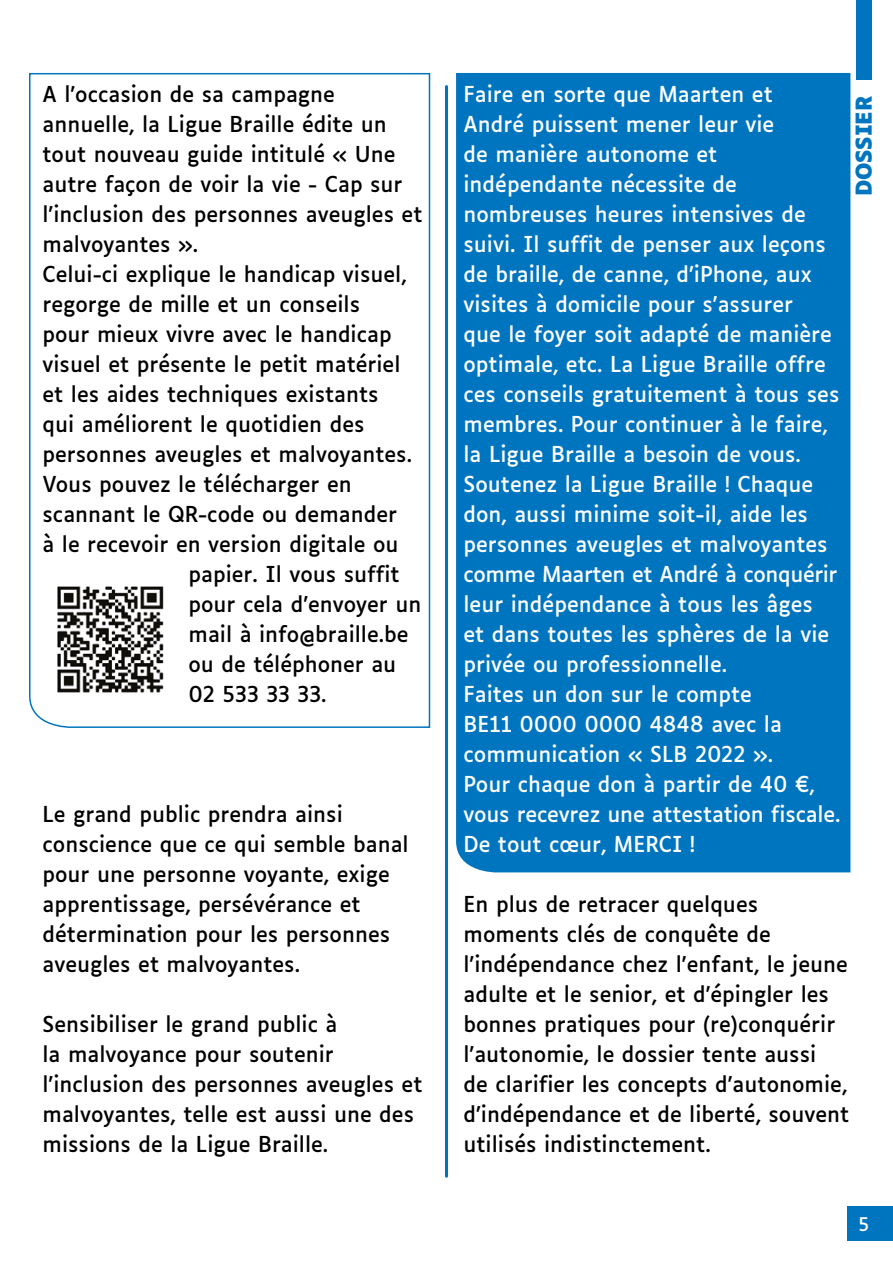
<style>
.page{position:relative;width:893px;height:1263px;background:#fff}
.page>*{position:absolute;margin:0;border:0;box-sizing:border-box;transform-origin:0 0}
.t1{font:21px/30px "Luciole";color:#000}
.t2{font:21px/30px "Luciole";color:#fff}
.t3{font:700 21px "Luciole";color:#0075bf}
.t4{font:18px "Luciole";color:#fff}
</style>
<div class="page">
<hr style="left:0;top:0;width:1px;height:1263px;background:#0075bf">
<svg style="left:0;top:433px;width:1px;height:830px"></svg>
<hr style="left:445px;top:87px;width:3px;height:1089px;background:#0075bf">
<div style="left:856px;top:0;width:16px;height:80px;background:#0075bf"></div>
<div style="left:847px;top:1207px;width:46px;height:34px;background:#0075bf"></div>
<svg style="left:29px;top:72px;width:402px;height:656px"></svg>
<img style="left:45px;top:577px;width:133px;height:125px">
<div style="left:456px;top:73px;width:394px;height:799px;background:#0075bf"></div>
<p class="t1" style="left:43px;top:77px;width:381px">A l’occasion de sa campagne annuelle, la Ligue Braille édite un tout nouveau guide intitulé « Une autre façon de voir la vie - Cap sur l’inclusion des personnes aveugles et malvoyantes ».<br>Celui-ci explique le handicap visuel, regorge de mille et un conseils<br>pour mieux vivre avec le handicap visuel et présente le petit matériel et les aides techniques existants<br>qui améliorent le quotidien des personnes aveugles et malvoyantes.<br>Vous pouvez le télécharger en scannant le QR-code ou demander<br>à le recevoir en version digitale ou</p>
<p class="t1" style="left:189px;top:557px;width:213px">papier. Il vous suffit</p>
<p class="t1" style="left:189px;top:587px;width:234px">pour cela d’envoyer un mail à info@braille.be ou de téléphoner au<br>02 533 33 33.</p>
<p class="t1" style="left:43px;top:797px;width:368px">Le grand public prendra ainsi conscience que ce qui semble banal pour une personne voyante, exige apprentissage, persévérance et détermination pour les personnes aveugles et malvoyantes.</p>
<p class="t1" style="left:43px;top:1007px;width:381px">Sensibiliser le grand public à<br>la malvoyance pour soutenir l’inclusion des personnes aveugles et malvoyantes, telle est aussi une des missions de la Ligue Braille.</p>
<p class="t2" style="left:463px;top:77px;width:378px">Faire en sorte que Maarten et<br>André puissent mener leur vie<br>de manière autonome et indépendante nécessite de nombreuses heures intensives de suivi. Il suffit de penser aux leçons de braille, de canne, d’iPhone, aux visites à domicile pour s’assurer<br>que le foyer soit adapté de manière optimale, etc. La Ligue Braille offre ces conseils gratuitement à tous ses membres. Pour continuer à le faire, la Ligue Braille a besoin de vous.<br>Soutenez la Ligue Braille ! Chaque don, aussi minime soit-il, aide les personnes aveugles et malvoyantes comme Maarten et André à conquérir leur indépendance à tous les âges<br>et dans toutes les sphères de la vie privée ou professionnelle.<br>Faites un don sur le compte<br>BE11 0000 0000 4848 avec la communication « SLB 2022 ».<br>Pour chaque don à partir de 40 €, vous recevrez une attestation fiscale.<br>De tout cœur, MERCI !</p>
<p class="t1" style="left:463px;top:887px;width:386px">En plus de retracer quelques moments clés de conquête de l’indépendance chez l’enfant, le jeune adulte et le senior, et d’épingler les bonnes pratiques pour (re)conquérir l’autonomie, le dossier tente aussi</p>
<p class="t1" style="left:463px;top:1067px;width:385px">de clarifier les concepts d’autonomie,</p>
<p class="t1" style="left:463px;top:1097px;width:387px">d’indépendance et de liberté, souvent utilisés indistinctement.</p>
<p class="t3" style="left:852px;top:196px;width:102px;rotate:-90deg">DOSSIER</p>
<p class="t4" style="left:858px;top:1207px;width:12px">5</p>
</div>
